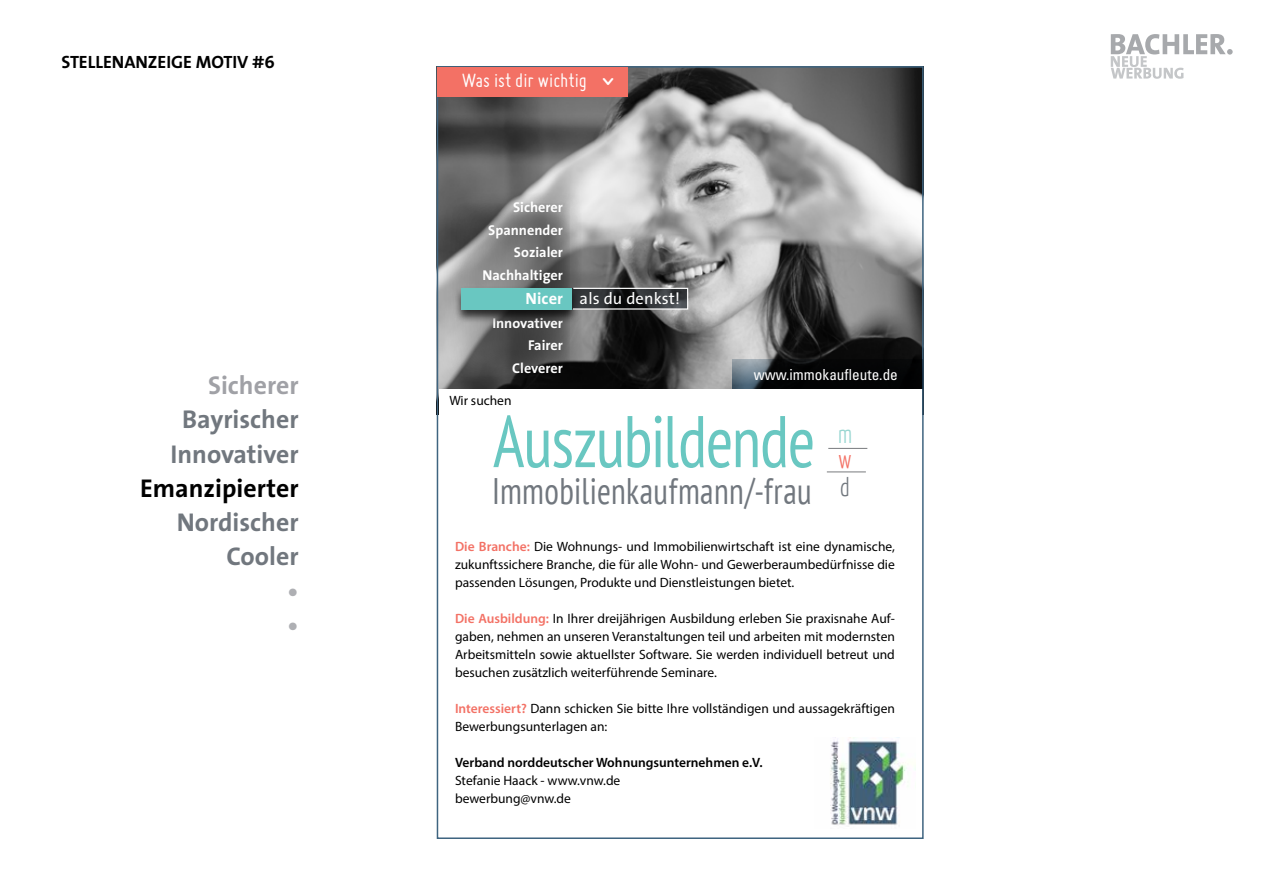
<style>
.page{position:relative;width:1263px;height:893px;background:#fff}
.page>*{position:absolute;margin:0;border:0;box-sizing:border-box;transform-origin:0 0}
.t1{font:condensed 72.9px "PT Sans";letter-spacing:-.015em;color:#69c7c1;scale:.91 1}
.t2{font:condensed 36.9px "PT Sans";letter-spacing:.01em;color:#71777e;scale:.91 1}
.t3{font:300 25.95px "Yanone Kaffeesatz";color:#98d6d1;scale:.91 1}
.t4{font:300 25.95px "Yanone Kaffeesatz";color:#f37165;scale:.91 1}
.t5{font:300 25.95px "Yanone Kaffeesatz";color:#71777e;scale:.91 1}
.t6{font:700 25.8px/34.2px "The Sans";color:#71777e;text-align:center}
.t7{font:700 25.8px "The Sans";color:#000}
.t8{font:700 25.8px "The Sans";color:#a0a1a6}
.t9{font:700 25.8px/34.2px "The Sans";color:#aeafb3}
.t10{font:21px "Miso";color:#fff}
.t11{font:700 21px "Miso";color:#fff}
.t12{font:17.85px "The Sans Bold Caps";color:#000}
.t13{font:16.35px "The Sans";letter-spacing:.01em;color:#fff}
.t14{font:condensed 15.3px "Univers";color:#fff}
.t15{font:700 14.25px/22.5px "The Sans";color:#fff;text-align:right}
.t16{font:13.5px/18px "Myriad Pro";color:#000;text-align:justify}
.t17{font:600 13.5px "Myriad Pro";color:#000}
.s1{font-weight:700}
.s2{font-weight:600;color:#f37165}
</style>
<div class="page">
<img style="left:440px;top:69px;width:481px;height:320px">
<svg style="left:1111px;top:34px;width:122px;height:45px"></svg>
<img style="left:830px;top:740px;width:76px;height:85px">
<hr style="left:828px;top:448px;width:39px;height:1px;background:#808285">
<hr style="left:827px;top:471px;width:39px;height:1px;background:#808285">
<div style="left:438px;top:67px;width:190px;height:30px;background:#f37165"></div>
<svg style="left:732px;top:359px;width:191px;height:30px;background:#161a1d"></svg>
<svg style="left:436px;top:193px;width:145px;height:190px;background:#727476"></svg>
<svg style="left:580px;top:290px;width:106px;height:18px;background:#2b2d30"></svg>
<svg style="left:442px;top:203px;width:128px;height:171px;background:#707070"></svg>
<div style="left:454px;top:286px;width:126px;height:38px;background:#000;opacity:.75"></div>
<div style="left:462px;top:288px;width:110px;height:22px;background:#69c7c1"></div>
<div style="left:572px;top:288px;width:116px;height:22px;border:1px solid #fff"></div>
<h3 class="t12" style="left:62px;top:47px;width:215px">STELLENANZEIGE MOTIV #6</h3>
<h3 class="t8" style="left:208px;top:364px;width:92px">Sicherer</h3>
<h3 class="t6" style="left:170px;top:402px;width:130px">Bayrischer<br>Innovativer</h3>
<h3 class="t7" style="left:140px;top:467px;width:160px">Emanzipierter</h3>
<h3 class="t6" style="left:177px;top:505px;width:123px;text-align:right">Nordischer<br>Cooler</h3>
<h3 class="t9" style="left:287px;top:573px;width:13px">• •</h3>
<h3 class="t10" style="left:462px;top:69px;width:127px">Was ist dir wichtig</h3>
<h3 class="t11" style="left:621px;top:77px;width:10px;rotate:90deg">&gt;</h3>
<p class="t15" style="left:482px;top:196px;width:82px">Sicherer<br>Spannender<br>Sozialer<br>Nachhaltiger</p>
<p class="t15" style="left:492px;top:289px;width:72px">Innovativer<br>Innovativer<br>Fairer<br>Cleverer</p>
<p class="t13" style="left:525px;top:285px;width:156px"><span class="s1">Nicer</span> als du denkst!</p>
<p class="t16" style="left:449px;top:391px;width:64px">Wir suchen</p>
<p class="t14" style="left:754px;top:365px;width:146px">www.immokaufleute.de</p>
<h1 class="t1" style="left:493px;top:395px;width:356px">Auszubildende</h1>
<h2 class="t2" style="left:492px;top:467px;width:353px">Immobilienkaufmann/-frau</h2>
<h3 class="t3" style="left:838px;top:417px;width:17px">m</h3>
<h3 class="t4" style="left:838px;top:443px;width:16px">w</h3>
<h3 class="t5" style="left:840px;top:470px;width:12px">d</h3>
<p class="t16" style="left:455px;top:538px;width:441px"><span class="s2">Die Branche:</span> Die Wohnungs- und Immobilienwirtschaft ist eine dynamische, zukunftssichere Branche, die für alle Wohn- und Gewerberaumbedürfnisse die passenden Lösungen, Produkte und Dienstleistungen bietet.</p>
<p class="t16" style="left:455px;top:610px;width:441px"><span class="s2">Die Ausbildung:</span> In Ihrer dreijährigen Ausbildung erleben Sie praxisnahe Auf&shy;gaben, nehmen an unseren Veranstaltungen teil und arbeiten mit modernsten Arbeitsmitteln sowie aktuellster Software. Sie werden individuell betreut und besuchen zusätzlich weiterführende Seminare.</p>
<p class="t16" style="left:455px;top:700px;width:441px"><span class="s2">Interessiert?</span> Dann schicken Sie bitte Ihre vollständigen und aussagekräftigen<br>Bewerbungsunterlagen an:</p>
<p class="t17" style="left:455px;top:754px;width:309px">Verband norddeutscher Wohnungsunternehmen e.V.</p>
<p class="t16" style="left:455px;top:772px;width:167px">Stefanie Haack - www.vnw.de bewerbung@vnw.de</p>
</div>
